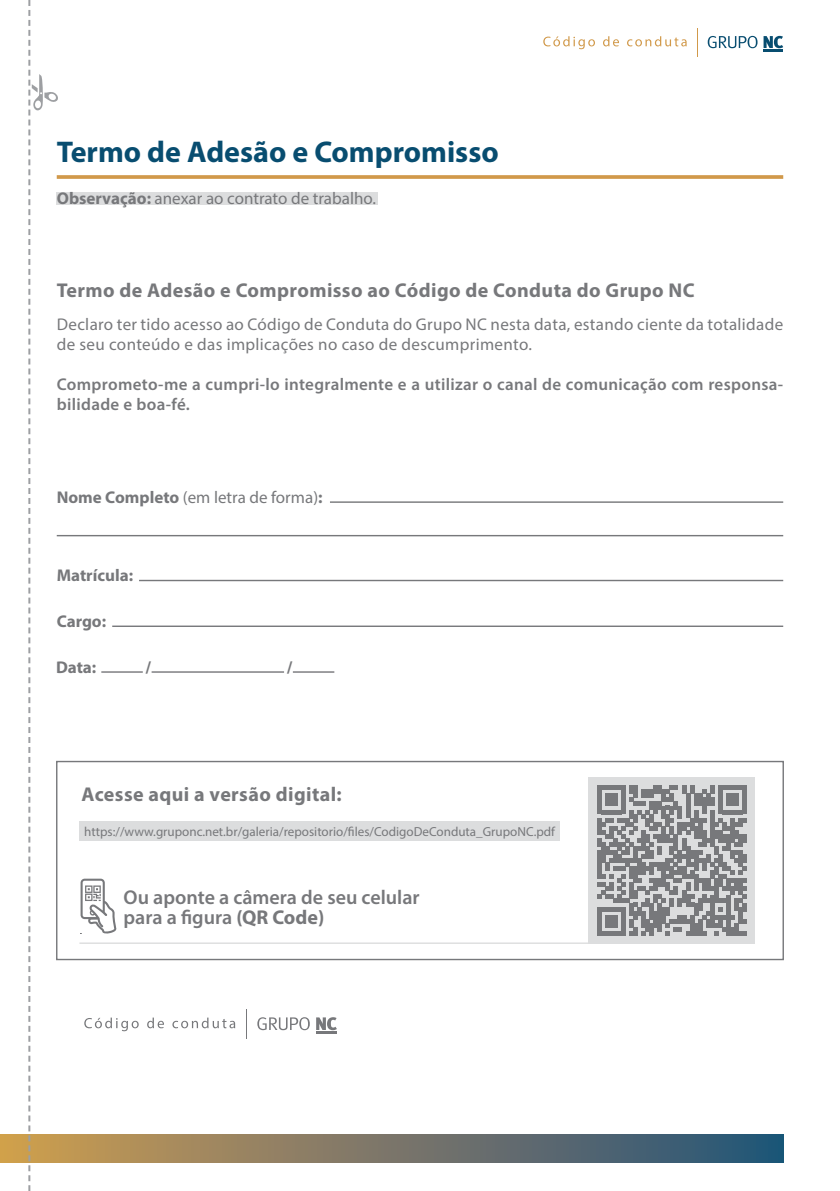
<style>
.page{position:relative;width:840px;height:1191px;background:#fff}
.page>*{position:absolute;margin:0;border:0;box-sizing:border-box;transform-origin:0 0}
.t1{font:700 30px "Myriad Pro";color:#084d70}
.t2{font:700 20px "Myriad Pro";letter-spacing:.02em;color:#77787b}
.t3{font:600 20px/20px "Myriad Pro";color:#77787b}
.t4{font:17px/20px "Myriad Pro";letter-spacing:.02em;color:#77787b}
.t5{font:600 17px/20px "Myriad Pro";letter-spacing:.02em;color:#77787b}
.t6{font:17px "Myriad Pro";color:#77787b}
.t7{font:700 17px "Myriad Pro";color:#77787b}
.t8{font:13px "Myriad Pro";color:#77787b}
.s1{font-weight:700}
</style>
<div class="page">
<div style="left:0;top:1134px;width:782px;height:28px;background:linear-gradient(to right,#d09c53,#24527b)"></div>
<svg style="left:543px;top:36px;width:51px;height:13px"></svg>
<svg style="left:603px;top:36px;width:15px;height:10px"></svg>
<svg style="left:627px;top:36px;width:59px;height:10px"></svg>
<hr style="left:763px;top:49px;width:19px;height:3px;background:#084d70">
<svg style="left:707px;top:36px;width:50px;height:12px"></svg>
<svg style="left:763px;top:36px;width:19px;height:12px"></svg>
<div style="left:56px;top:761px;width:727px;height:199px;border:1px solid #77787b"></div>
<svg style="left:59px;top:175px;width:723px;height:4px;background:#d4a057"></svg>
<svg style="left:28px;top:0;width:31px;height:1191px"></svg>
<div style="left:79px;top:820px;width:480px;height:20px;background:#dcddde"></div>
<div style="left:57px;top:192px;width:321px;height:12px;background:#dcddde"></div>
<hr style="left:330px;top:501px;width:452px;height:2px;background:#77787b">
<hr style="left:57px;top:535px;width:725px;height:1px;background:#77787b">
<hr style="left:139px;top:580px;width:643px;height:1px;background:#77787b">
<hr style="left:112px;top:625px;width:670px;height:2px;background:#77787b">
<hr style="left:79px;top:942px;width:514px;height:2px;background:#dcddde">
<hr style="left:101px;top:671px;width:42px;height:1px;background:#77787b">
<hr style="left:151px;top:671px;width:133px;height:1px;background:#77787b">
<hr style="left:293px;top:671px;width:41px;height:1px;background:#77787b">
<div style="left:588px;top:777px;width:166px;height:167px;background:#dcddde"></div>
<svg style="left:597px;top:785px;width:149px;height:150px"></svg>
<svg style="left:80px;top:878px;width:36px;height:56px"></svg>
<svg style="left:84px;top:1017px;width:55px;height:14px"></svg>
<svg style="left:147px;top:1017px;width:17px;height:11px"></svg>
<svg style="left:172px;top:1017px;width:63px;height:11px"></svg>
<hr style="left:246px;top:1009px;width:1px;height:30px;background:#77787b">
<hr style="left:316px;top:1031px;width:20px;height:2px;background:#77787b">
<svg style="left:257px;top:1017px;width:52px;height:13px"></svg>
<svg style="left:316px;top:1017px;width:20px;height:13px"></svg>
<h1 class="t1" style="left:57px;top:133px;width:443px">Termo de Adesão e Compromisso</h1>
<p class="t6" style="left:57px;top:188px;width:320px"><span class="s1">Observação:</span> anexar ao contrato de trabalho.</p>
<p class="t2" style="left:57px;top:277px;width:639px">Termo de Adesão e Compromisso ao Código de Conduta do Grupo NC</p>
<p class="t4" style="left:57px;top:314px;width:727px">Declaro ter tido acesso ao Código de Conduta do Grupo NC nesta data, estando ciente da totalidade de seu conteúdo e das implicações no caso de descumprimento.</p>
<p class="t5" style="left:57px;top:374px;width:727px">Comprometo-me a cumpri-lo integralmente e a utilizar o canal de comunicação com responsa&shy;bilidade e boa-fé.</p>
<p class="t6" style="left:57px;top:486px;width:267px"><span class="s1">Nome Completo</span> (em letra de forma)<span class="s1">:</span></p>
<p class="t7" style="left:57px;top:564px;width:78px">Matrícula:</p>
<p class="t7" style="left:57px;top:610px;width:51px">Cargo:</p>
<p class="t7" style="left:56px;top:656px;width:42px">Data:</p>
<p class="t7" style="left:145px;top:656px;width:7px">/</p>
<p class="t7" style="left:287px;top:656px;width:7px">/</p>
<p class="t2" style="left:81px;top:781px;width:262px">Acesse aqui a versão digital:</p>
<p class="t8" style="left:84px;top:823px;width:472px">https://www.gruponc.net.br/galeria/repositorio/files/CodigoDeConduta_GrupoNC.pdf</p>
<p class="t3" style="left:123px;top:886px;width:297px">Ou aponte a câmera de seu celular para a figura <span class="s1">(QR Code)</span></p>
</div>
